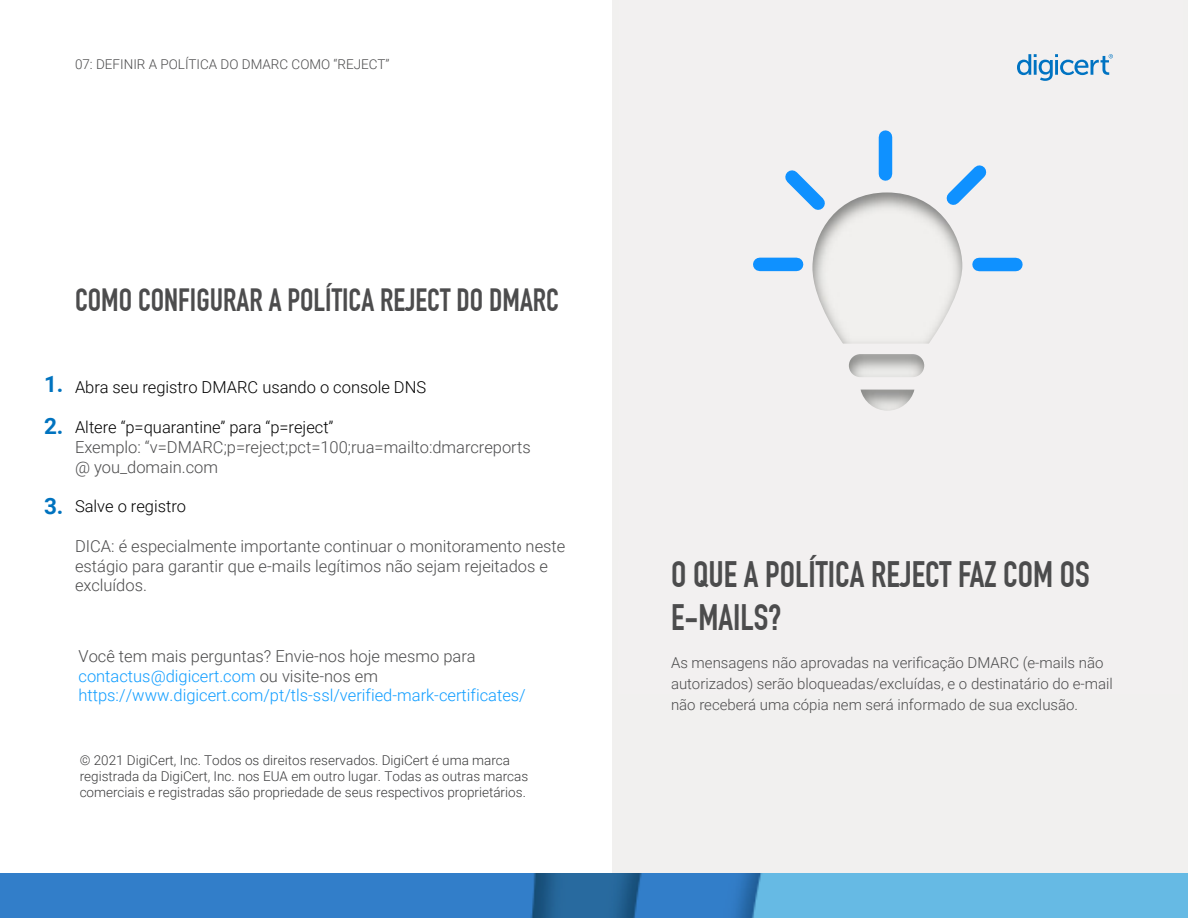
<style>
.page{position:relative;width:1188px;height:918px;background:#fff}
.page>*{position:absolute;margin:0;border:0;box-sizing:border-box;transform-origin:0 0}
.t1{font:700 36px/43.2px "DIN Condensed";color:#4c4c4d}
.t2{font:700 31.5px "DIN Condensed";color:#4c4c4d}
.P2C_Following_H3_-_1{font:700 22.5px "Roboto";color:#0073bf}
.t3{font:300 16.5px/19.8px "Roboto";color:#4c4c4d}
.t4{font:300 16.5px/19.8px "Roboto";color:#0f9dff}
.t5{font:300 16.5px "Roboto";color:#000}
.P2C_Following_H3_-_1-2{font:300 15px/21px "Roboto";color:#4c4c4d}
.t6{font:300 13.5px/16.2px "Roboto";color:#3b3b3c}
.P3_Page_Numbers_Doc{font:300 13.5px "Roboto";color:#4c4c4d}
.s1{color:#4c4c4d}
</style>
<div class="page">
<div style="left:613px;top:0;width:575px;height:918px;background:#f1f0ef"></div>
<svg style="left:813px;top:278px;width:148px;height:133px"></svg>
<svg style="left:753px;top:130px;width:270px;height:148px"></svg>
<img style="left:0;top:873px;width:1188px;height:45px">
<svg style="left:1017px;top:54px;width:96px;height:27px"></svg>
<p class="P3_Page_Numbers_Doc" style="left:75px;top:55px;width:316px">07: DEFINIR A POLÍTICA DO DMARC COMO “REJECT”</p>
<h2 class="t2" style="left:75px;top:281px;width:486px">COMO CONFIGURAR A POLÍTICA REJECT DO DMARC</h2>
<p class="P2C_Following_H3_-_1" style="left:44px;top:368px;width:21px">1.</p>
<p class="P2C_Following_H3_-_1" style="left:44px;top:410px;width:21px">2.</p>
<p class="P2C_Following_H3_-_1" style="left:44px;top:490px;width:21px">3.</p>
<p class="t5" style="left:75px;top:376px;width:353px">Abra seu registro DMARC usando o console DNS</p>
<p class="t5" style="left:75px;top:416px;width:260px">Altere “p=quarantine” para “p=reject”</p>
<p class="t3" style="left:75px;top:436px;width:457px">Exemplo: “v=DMARC;p=reject;pct=100;rua=mailto:dmarcreports @ you_domain.com</p>
<p class="t5" style="left:75px;top:495px;width:113px">Salve o registro</p>
<p class="t3" style="left:75px;top:535px;width:492px">DICA: é especialmente importante continuar o monitoramento neste estágio para garantir que e-mails legítimos não sejam rejeitados e excluídos.</p>
<p class="t4" style="left:79px;top:645px;width:449px"><span class="s1">Você tem mais perguntas? Envie-nos hoje mesmo para </span>contactus@digicert.com <span class="s1">ou visite-nos em </span>https://www.digicert.com/pt/tls-ssl/verified-mark-certificates/</p>
<p class="t6" style="left:80px;top:751px;width:450px">© 2021 DigiCert, Inc. Todos os direitos reservados. DigiCert é uma marca registrada da DigiCert, Inc. nos EUA em outro lugar. Todas as outras marcas comerciais e registradas são propriedade de seus respectivos proprietários.</p>
<p class="t1" style="left:671px;top:553px;width:420px">O QUE A POLÍTICA REJECT FAZ COM OS<br>E-MAILS?</p>
<p class="P2C_Following_H3_-_1-2" style="left:671px;top:651px;width:443px">As mensagens não aprovadas na verificação DMARC (e-mails não autorizados) serão bloqueadas/excluídas, e o destinatário do e-mail não receberá uma cópia nem será informado de sua exclusão.</p>
</div>
